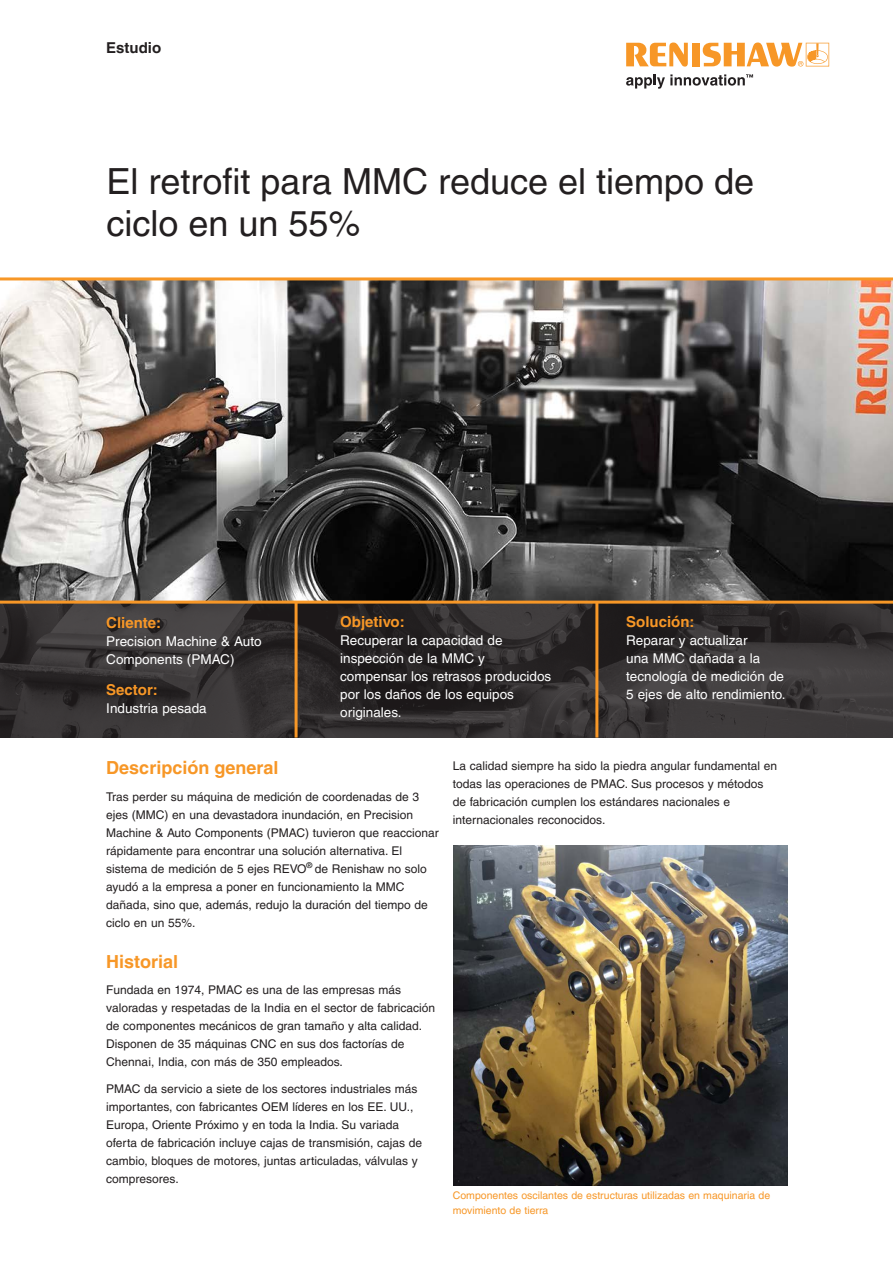
<style>
.page{position:relative;width:893px;height:1263px;background:#fff}
.page>*{position:absolute;margin:0;border:0;box-sizing:border-box;transform-origin:0 0}
.Case_study__Title_24{font:36px/42px "Helvetica LT Pro";color:#231f20}
.Main_body_heading_te{font:700 18px "Helvetica LT Pro";color:#f79727}
.Industry_box__Headin{font:700 15px "Helvetica LT Pro";color:#f79727}
.Case_study__Front_pa{font:700 15px "Helvetica LT Pro";color:#231f20}
.Industry_box__Main_t{font:13.5px/18px "Helvetica LT Pro";color:#fff}
.Main_body_text_8pt{font:12px/18px "Helvetica LT Pro";color:#231f20}
.Caption_text_7pt{font:10.5px/15px "Helvetica LT Pro";color:#f79727}
</style>
<div class="page">
<svg style="left:0;top:604px;width:893px;height:133px;background:#333030"></svg>
<hr style="left:295px;top:589px;width:3px;height:148px;background:#f79727">
<hr style="left:595px;top:589px;width:3px;height:148px;background:#f79727">
<svg style="left:626px;top:43px;width:62px;height:24px"></svg>
<div style="left:692px;top:43px;width:8px;height:23px;background:#f79727"></div>
<svg style="left:703px;top:43px;width:126px;height:24px"></svg>
<svg style="left:626px;top:74px;width:127px;height:15px"></svg>
<svg style="left:0;top:277px;width:893px;height:327px;background:#6d6864"></svg>
<img style="left:453px;top:845px;width:334px;height:340px">
<p class="Case_study__Front_pa" style="left:106px;top:39px;width:57px">Estudio</p>
<p class="Case_study__Title_24" style="left:106px;top:160px;width:649px">El retrofit para MMC reduce el tiempo de ciclo en un 55%</p>
<p class="Industry_box__Headin" style="left:106px;top:614px;width:57px">Cliente:</p>
<p class="Industry_box__Main_t" style="left:106px;top:632px;width:157px">Precision Machine &amp; Auto<br>Components (PMAC)</p>
<p class="Industry_box__Headin" style="left:106px;top:680px;width:53px">Sector:</p>
<p class="Industry_box__Main_t" style="left:106px;top:699px;width:102px">Industria pesada</p>
<p class="Industry_box__Headin" style="left:340px;top:613px;width:66px">Objetivo:</p>
<p class="Industry_box__Main_t" style="left:340px;top:631px;width:213px">Recuperar la capacidad de inspección de la MMC y compensar los retrasos producidos por los daños de los equipos originales.</p>
<p class="Industry_box__Headin" style="left:626px;top:613px;width:70px">Solución:</p>
<p class="Industry_box__Main_t" style="left:626px;top:631px;width:161px">Reparar y actualizar<br>una MMC dañada a la tecnología de medición de<br>5 ejes de alto rendimiento.</p>
<p class="Main_body_heading_te" style="left:106px;top:757px;width:174px">Descripción general</p>
<p class="Main_body_text_8pt" style="left:106px;top:787px;width:334px">Tras perder su máquina de medición de coordenadas de 3 ejes (MMC) en una devastadora inundación, en Precision Machine &amp; Auto Components (PMAC) tuvieron que reaccionar rápidamente para encontrar una solución alternativa. El sistema de medición de 5 ejes REVO<sup>®</sup> de Renishaw no solo ayudó a la empresa a poner en funcionamiento la MMC dañada, sino que, además, redujo la duración del tiempo de ciclo en un 55%.</p>
<p class="Main_body_heading_te" style="left:106px;top:950px;width:74px">Historial</p>
<p class="Main_body_text_8pt" style="left:106px;top:981px;width:330px">Fundada en 1974, PMAC es una de las empresas más valoradas y respetadas de la India en el sector de fabricación de componentes mecánicos de gran tamaño y alta calidad.<br>Disponen de 35 máquinas CNC en sus dos factorías de Chennai, India, con más de 350 empleados.</p>
<p class="Main_body_text_8pt" style="left:106px;top:1079px;width:317px">PMAC da servicio a siete de los sectores industriales más importantes, con fabricantes OEM líderes en los EE. UU., Europa, Oriente Próximo y en toda la India. Su variada oferta de fabricación incluye cajas de transmisión, cajas de cambio, bloques de motores, juntas articuladas, válvulas y compresores.</p>
<p class="Main_body_text_8pt" style="left:453px;top:756px;width:326px">La calidad siempre ha sido la piedra angular fundamental en todas las operaciones de PMAC. Sus procesos y métodos de fabricación cumplen los estándares nacionales e internacionales reconocidos.</p>
<p class="Caption_text_7pt" style="left:453px;top:1187px;width:319px">Componentes oscilantes de estructuras utilizadas en maquinaria de movimiento de tierra</p>
</div>
